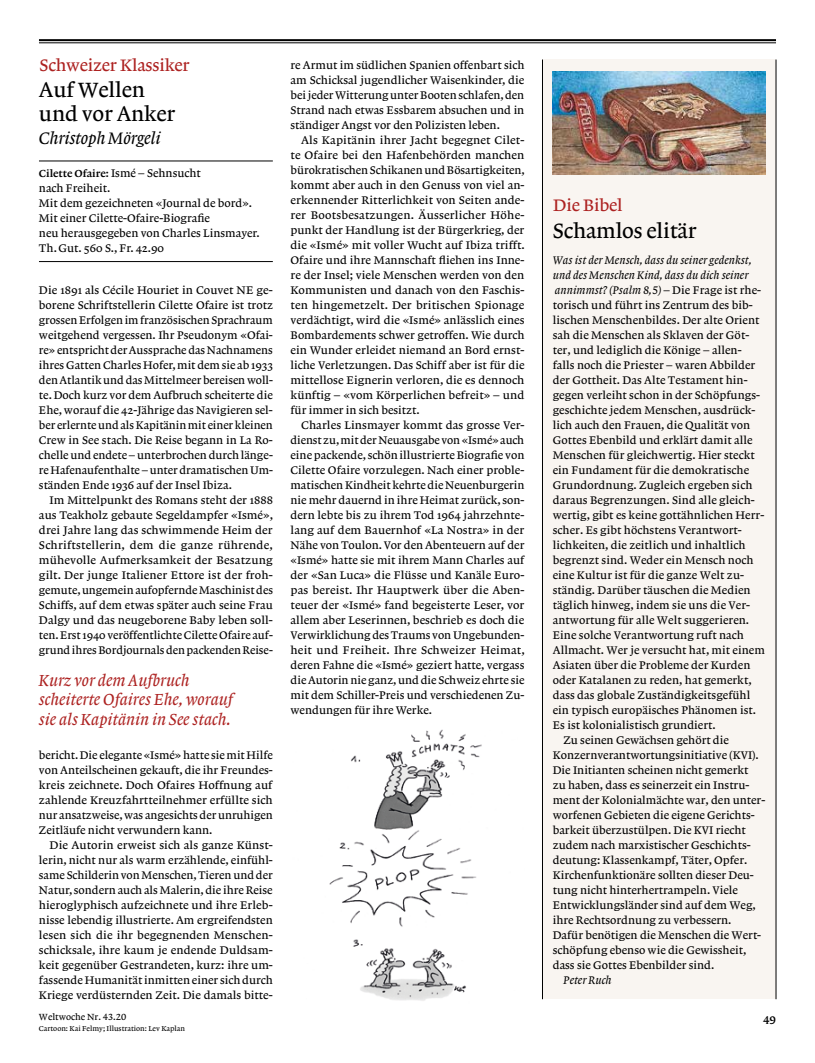
<style>
.page{position:relative;width:815px;height:1063px;background:#fff}
.page>*{position:absolute;margin:0;border:0;box-sizing:border-box;transform-origin:0 0}
.t1{font:21.75px/23.8px "Lexicon No 1 Roman A Tab";letter-spacing:-.01em;color:#000}
.t2{font:17.5px "Lexicon No 1 Roman A Tab";letter-spacing:-.01em;color:#ad2221}
.t3{font:17.5px "Lexicon No 1 Italic A Txt";letter-spacing:-.01em;color:#000}
.t4{font:16.88px/19.4px "Lexicon No 1 Italic A Txt";color:#ad2221}
.t5{font:11.62px/15px "Lexicon No 1 Roman A Txt";color:#000;text-align:justify}
.t6{font:11.62px "Lexicon No 1 Roman A Tab";letter-spacing:.005em;color:#000}
.t7{font:11.62px/15px "Lexicon No 1 Italic A Tab";letter-spacing:.005em;color:#000}
.t8{font:11.62px "Lexicon No 1 Roman C Tab";color:#000}
.t9{font:10.75px "Lexicon No 1 Roman C Tab";color:#000}
.t10{font:9.38px "Lexicon No 1 Roman A Tab";color:#000}
.t11{font:7.5px "Lexicon No 1 Roman A Tab";color:#000}
.s1{font-family:"Lexicon No 1 Roman A Txt";font-size:11.62px}
.s2{font-family:"Lexicon No 1 Roman A Tab"}
</style>
<div class="page">
<hr style="left:39px;top:39px;width:737px;height:2px;background:#000">
<hr style="left:39px;top:42px;width:737px;height:1px;background:#000">
<hr style="left:39px;top:161px;width:234px;height:1px;background:#000">
<hr style="left:39px;top:261px;width:234px;height:1px;background:#000">
<div style="left:542px;top:59px;width:234px;height:940px;background:#f9f5f1"></div>
<hr style="left:542px;top:60px;width:1px;height:939px;background:#000">
<hr style="left:776px;top:60px;width:1px;height:939px;background:#000">
<img style="left:553px;top:71px;width:212px;height:103px">
<img style="left:329px;top:729px;width:153px;height:272px">
<h2 class="t2" style="left:40px;top:55px;width:152px">Schweizer Klassiker</h2>
<h1 class="t1" style="left:39px;top:78px;width:138px">Auf Wellen und vor Anker</h1>
<h2 class="t3" style="left:39px;top:129px;width:123px">Christoph Mörgeli</h2>
<p class="t9" style="left:39px;top:168px;width:163px">Cilette Ofaire: <span class="s1">Ismé – Sehnsucht</span></p>
<p class="t5" style="left:39px;top:181px;width:222px;text-align:left">nach Freiheit.<br>Mit dem gezeichneten «Journal de bord».<br>Mit einer Cilette-Ofaire-Biografie<br>neu herausgegeben von Charles Linsmayer.<br>Th.Gut. 560 S., Fr. 42.90</p>
<p class="t5" style="left:39px;top:283px;width:236px">Die 1891 als Cécile Houriet in Couvet NE ge&shy;borene Schriftstellerin Cilette Ofaire ist trotz grossen Erfolgen im französischen Sprachraum weitgehend vergessen. Ihr Pseudonym «Ofai&shy;re» entspricht der Aussprache das Nachnamens ihres Gatten Charles Hofer, mit dem sie ab 1933 den Atlantik und das Mittelmeer bereisen woll&shy;te. Doch kurz vor dem Aufbruch scheiterte die Ehe, worauf die 42-Jährige das Navigieren sel&shy;ber erlernte und als Kapitänin mit einer kleinen Crew in See stach. Die Reise begann in La Ro&shy;chelle und endete – unterbrochen durch länge&shy;re Hafenaufenthalte – unter dramatischen Um&shy;ständen Ende 1936 auf der Insel Ibiza.</p>
<p class="t5" style="left:39px;top:493px;width:236px;text-indent:11px">Im Mittelpunkt des Romans steht der 1888 aus Teakholz gebaute Segeldampfer «Ismé», drei Jahre lang das schwimmende Heim der Schriftstellerin, dem die ganze rührende, mühevolle Aufmerksamkeit der Besatzung gilt. Der junge Italiener Ettore ist der froh&shy;gemute, ungemein aufopfernde Maschinist des Schiffs, auf dem etwas später auch seine Frau Dalgy und das neugeborene Baby leben soll&shy;ten. Erst 1940 veröffentlichte Cilette Ofaire auf&shy;grund ihres Bordjournals den packenden Reise-</p>
<h3 class="t4" style="left:39px;top:671px;width:195px">Kurz vor dem Aufbruch scheiterte Ofaires Ehe, worauf sie als Kapitänin in See stach.</h3>
<p class="t5" style="left:39px;top:748px;width:235px">bericht. Die elegante «Ismé» hatte sie mit Hilfe von Anteilscheinen gekauft, die ihr Freundes&shy;kreis zeichnete. Doch Ofaires Hoffnung auf zahlende Kreuzfahrtteilnehmer erfüllte sich nur ansatzweise, was angesichts der unruhigen Zeitläufe nicht verwundern kann.</p>
<p class="t5" style="left:39px;top:838px;width:235px;text-indent:11px">Die Autorin erweist sich als ganze Künst&shy;lerin, nicht nur als warm erzählende, einfühl&shy;same Schilderin von Menschen, Tieren und der Natur, sondern auch als Malerin, die ihre Reise hieroglyphisch aufzeichnete und ihre Erleb&shy;nisse lebendig illustrierte. Am ergreifendsten lesen sich die ihr begegnenden Menschen&shy;schicksale, ihre kaum je endende Duldsam&shy;keit gegenüber Gestrandeten, kurz: ihre um&shy;fassende Humanität inmitten einer sich durch Kriege verdüsternden Zeit. Die damals bitte-</p>
<p class="t10" style="left:39px;top:1012px;width:89px">Weltwoche Nr. 43.20</p>
<p class="t11" style="left:39px;top:1024px;width:148px">Cartoon: Kai Felmy; Illustration: Lev Kaplan</p>
<p class="t5" style="left:291px;top:58px;width:235px">re Armut im südlichen Spanien offenbart sich am Schicksal jugendlicher Waisenkinder, die bei jeder Witterung unter Booten schlafen, den Strand nach etwas Essbarem absuchen und in ständiger Angst vor den Polizisten leben.</p>
<p class="t5" style="left:291px;top:133px;width:236px;text-indent:11px">Als Kapitänin ihrer Jacht begegnet Cilet&shy;te Ofaire bei den Hafenbehörden manchen bürokratischen Schikanen und Bösartigkeiten, kommt aber auch in den Genuss von viel an&shy;erkennender Ritterlichkeit von Seiten ande&shy;rer Bootsbesatzungen. Äusserlicher Höhe&shy;punkt der Handlung ist der Bürgerkrieg, der die «Ismé» mit voller Wucht auf Ibiza trifft.<br>Ofaire und ihre Mannschaft fliehen ins Inne&shy;re der Insel; viele Menschen werden von den Kommunisten und danach von den Faschis&shy;ten hingemetzelt. Der britischen Spionage verdächtigt, wird die «Ismé» anlässlich eines Bombardements schwer getroffen. Wie durch ein Wunder erleidet niemand an Bord ernst&shy;liche Verletzungen. Das Schiff aber ist für die mittellose Eignerin verloren, die es dennoch künftig – «vom Körperlichen befreit» – und für immer in sich besitzt.</p>
<p class="t5" style="left:291px;top:418px;width:236px;text-indent:11px">Charles Linsmayer kommt das grosse Ver&shy;dienst zu, mit der Neuausgabe von «Ismé» auch eine packende, schön illustrierte Biografie von Cilette Ofaire vorzulegen. Nach einer proble&shy;matischen Kindheit kehrte die Neuenburgerin nie mehr dauernd in ihre Heimat zurück, son&shy;dern lebte bis zu ihrem Tod 1964 jahrzehnte&shy;lang auf dem Bauernhof «La Nostra» in der Nähe von Toulon. Vor den Abenteuern auf der «Ismé» hatte sie mit ihrem Mann Charles auf der «San Luca» die Flüsse und Kanäle Euro&shy;pas bereist. Ihr Hauptwerk über die Aben&shy;teuer der «Ismé» fand begeisterte Leser, vor allem aber Leserinnen, beschrieb es doch die Verwirklichung des Traums von Ungebunden&shy;heit und Freiheit. Ihre Schweizer Heimat, deren Fahne die «Ismé» geziert hatte, vergass die Autorin nie ganz, und die Schweiz ehrte sie mit dem Schiller-Preis und verschiedenen Zu&shy;wendungen für ihre Werke.</p>
<h2 class="t2" style="left:553px;top:195px;width:71px">Die Bibel</h2>
<h1 class="t1" style="left:553px;top:219px;width:145px">Schamlos elitär</h1>
<p class="t7" style="left:553px;top:253px;width:210px">Was ist der Mensch, dass du seiner gedenkst, und des Menschen Kind, dass du dich seiner annimmst? (Psalm 8,5) <span class="s2">– Die Frage ist rhe-</span></p>
<p class="t6" style="left:553px;top:299px;width:201px">torisch und führt ins Zentrum des bib-</p>
<p class="t6" style="left:553px;top:314px;width:208px">lischen Menschenbildes. Der alte Orient</p>
<p class="t6" style="left:553px;top:329px;width:198px">sah die Menschen als Sklaven der Göt-</p>
<p class="t6" style="left:553px;top:344px;width:190px">ter, und lediglich die Könige – allen-</p>
<p class="t6" style="left:553px;top:359px;width:204px">falls noch die Priester – waren Abbilder</p>
<p class="t6" style="left:553px;top:374px;width:196px">der Gottheit. Das Alte Testament hin-</p>
<p class="t6" style="left:553px;top:389px;width:209px">gegen verleiht schon in der Schöpfungs-</p>
<p class="t6" style="left:553px;top:404px;width:204px">geschichte jedem Menschen, ausdrück-</p>
<p class="t6" style="left:553px;top:419px;width:199px">lich auch den Frauen, die Qualität von</p>
<p class="t6" style="left:553px;top:434px;width:201px">Gottes Ebenbild und erklärt damit alle</p>
<p class="t6" style="left:553px;top:449px;width:203px">Menschen für gleichwertig. Hier steckt</p>
<p class="t6" style="left:553px;top:464px;width:198px">ein Fundament für die demokratische</p>
<p class="t6" style="left:553px;top:479px;width:201px">Grundordnung. Zugleich ergeben sich</p>
<p class="t6" style="left:553px;top:494px;width:203px">daraus Begrenzungen. Sind alle gleich-</p>
<p class="t6" style="left:553px;top:509px;width:213px">wertig, gibt es keine gottähnlichen Herr-</p>
<p class="t6" style="left:553px;top:524px;width:190px">scher. Es gibt höchstens Verantwort-</p>
<p class="t6" style="left:553px;top:539px;width:194px">lichkeiten, die zeitlich und inhaltlich</p>
<p class="t6" style="left:553px;top:554px;width:202px">begrenzt sind. Weder ein Mensch noch</p>
<p class="t6" style="left:553px;top:569px;width:193px">eine Kultur ist für die ganze Welt zu-</p>
<p class="t6" style="left:553px;top:584px;width:199px">ständig. Darüber täuschen die Medien</p>
<p class="t6" style="left:553px;top:599px;width:199px">täglich hinweg, indem sie uns die Ver-</p>
<p class="t6" style="left:553px;top:614px;width:198px">antwortung für alle Welt suggerieren.</p>
<p class="t6" style="left:553px;top:629px;width:193px">Eine solche Verantwortung ruft nach</p>
<p class="t6" style="left:553px;top:644px;width:214px">Allmacht. Wer je versucht hat, mit einem</p>
<p class="t6" style="left:553px;top:659px;width:199px">Asiaten über die Probleme der Kurden</p>
<p class="t6" style="left:553px;top:674px;width:200px">oder Katalanen zu reden, hat gemerkt,</p>
<p class="t6" style="left:553px;top:689px;width:199px">dass das globale Zuständigkeitsgefühl</p>
<p class="t6" style="left:553px;top:704px;width:205px">ein typisch europäisches Phänomen ist.</p>
<p class="t6" style="left:553px;top:719px;width:165px">Es ist kolonialistisch grundiert.</p>
<p class="t6" style="left:563px;top:734px;width:167px">Zu seinen Gewächsen gehört die</p>
<p class="t6" style="left:553px;top:749px;width:207px">Konzernverantwortungsinitiative (KVI).</p>
<p class="t6" style="left:553px;top:764px;width:197px">Die Initianten scheinen nicht gemerkt</p>
<p class="t6" style="left:553px;top:779px;width:198px">zu haben, dass es seinerzeit ein Instru-</p>
<p class="t6" style="left:553px;top:794px;width:214px">ment der Kolonialmächte war, den unter-</p>
<p class="t6" style="left:553px;top:809px;width:203px">worfenen Gebieten die eigene Gerichts-</p>
<p class="t6" style="left:553px;top:824px;width:195px">barkeit überzustülpen. Die KVI riecht</p>
<p class="t6" style="left:553px;top:839px;width:199px">zudem nach marxistischer Geschichts-</p>
<p class="t6" style="left:553px;top:854px;width:196px">deutung: Klassenkampf, Täter, Opfer.</p>
<p class="t6" style="left:553px;top:869px;width:203px">Kirchenfunktionäre sollten dieser Deu-</p>
<p class="t6" style="left:553px;top:884px;width:187px">tung nicht hinterhertrampeln. Viele</p>
<p class="t6" style="left:553px;top:899px;width:204px">Entwicklungsländer sind auf dem Weg,</p>
<p class="t6" style="left:553px;top:914px;width:180px">ihre Rechtsordnung zu verbessern.</p>
<p class="t6" style="left:553px;top:929px;width:210px">Dafür benötigen die Menschen die Wert-</p>
<p class="t6" style="left:553px;top:944px;width:195px">schöpfung ebenso wie die Gewissheit,</p>
<p class="t6" style="left:553px;top:959px;width:163px">dass sie Gottes Ebenbilder sind.</p>
<p class="t7" style="left:564px;top:973px;width:50px">Peter Ruch</p>
<p class="t8" style="left:763px;top:1014px;width:14px">49</p>
</div>
